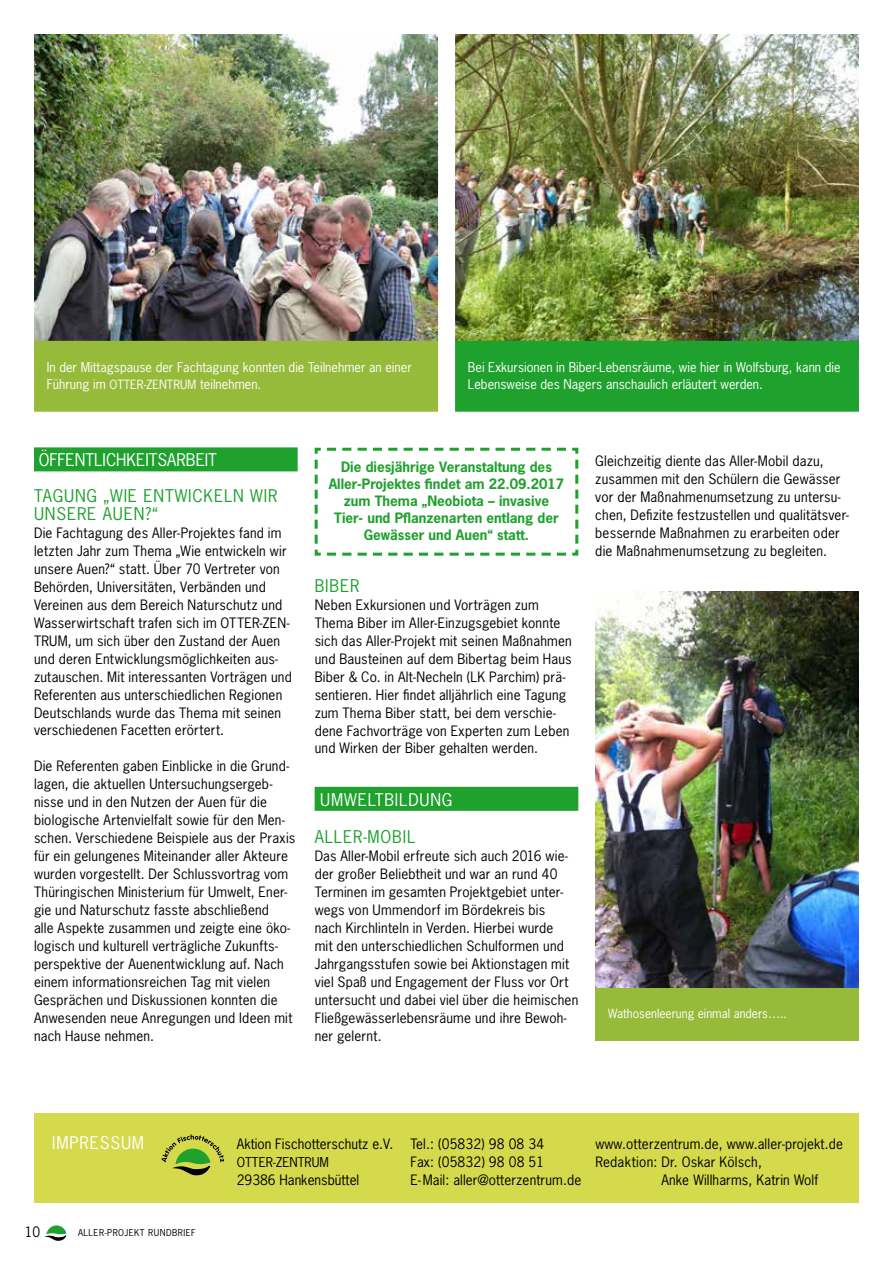
<style>
.page{position:relative;width:893px;height:1263px;background:#fff}
.page>*{position:absolute;margin:0;border:0;box-sizing:border-box;transform-origin:0 0}
.t1{font:16.5px/18px "News Gothic Std";letter-spacing:.05em;color:#1fa12e}
.t2{font:16.5px "News Gothic Std";letter-spacing:.05em;color:#fff}
.t3{font:16.5px "News Gothic Std";color:#fff}
.t4{font:13.5px/18px "News Gothic Std";letter-spacing:.015em;color:#000}
.t5{font:13.5px/18px "News Gothic";letter-spacing:.01em;color:#000}
.t6{font:700 13.5px/17px "News Gothic Std";color:#1fa12e;text-align:center}
.t7{font:12.75px/17px "News Gothic Std";color:#fff}
.t8{font:12.75px "News Gothic";color:#000}
.t9{font:12px "News Gothic Std";color:#fff}
.t10{font:9px "News Gothic Std";letter-spacing:.05em;color:#000}
.s1{font-size:12px}
</style>
<div class="page">
<svg style="left:44px;top:1225px;width:23px;height:16px"></svg>
<div style="left:34px;top:447px;width:264px;height:24px;background:#1fa12e"></div>
<div style="left:34px;top:1113px;width:825px;height:90px;background:#d5da4d"></div>
<svg style="left:162px;top:1134px;width:62px;height:41px"></svg>
<img style="left:34px;top:34px;width:404px;height:307px">
<img style="left:455px;top:34px;width:404px;height:307px">
<div style="left:446px;top:341px;width:413px;height:71px;background:#1fa12e"></div>
<div style="left:34px;top:341px;width:412px;height:71px;background:#96ba3a"></div>
<div style="left:315px;top:787px;width:263px;height:24px;background:#1fa12e"></div>
<div style="left:595px;top:987px;width:264px;height:54px;background:#96ba3a"></div>
<img style="left:595px;top:592px;width:264px;height:395px">
<svg style="left:314px;top:447px;width:265px;height:109px"></svg>
<div style="left:438px;top:28px;width:17px;height:397px;background:#fff"></div>
<p class="t7" style="left:47px;top:359px;width:366px">In der Mittagspause der Fachtagung konnten die Teilnehmer an einer<br>Führung im <span class="s1">OTTER-ZENTRUM</span> teilnehmen.</p>
<p class="t7" style="left:468px;top:359px;width:374px">Bei Exkursionen in Biber-Lebensräume, wie hier in Wolfsburg, kann die<br>Lebensweise des Nagers anschaulich erläutert werden.</p>
<p class="t3" style="left:39px;top:449px;width:180px">ÖFFENTLICHKEITSARBEIT</p>
<p class="t1" style="left:34px;top:486px;width:245px">TAGUNG „WIE ENTWICKELN WIR<br>UNSERE AUEN?“</p>
<p class="t4" style="left:34px;top:523px;width:259px">Die Fachtagung des Aller-Projektes fand im letzten Jahr zum Thema „Wie entwickeln wir unsere Auen?“ statt. Über 70 Vertreter von Behörden, Universitäten, Verbänden und Vereinen aus dem Bereich Naturschutz und Wasserwirtschaft trafen sich im OTTER-ZEN-TRUM, um sich über den Zustand der Auen und deren Entwicklungsmöglichkeiten aus&shy;zutauschen. Mit interessanten Vorträgen und Referenten aus unterschiedlichen Regionen Deutschlands wurde das Thema mit seinen verschiedenen Facetten erörtert.</p>
<p class="t4" style="left:34px;top:757px;width:263px">Die Referenten gaben Einblicke in die Grund&shy;lagen, die aktuellen Untersuchungsergeb&shy;nisse und in den Nutzen der Auen für die biologische Artenvielfalt sowie für den Men&shy;schen. Verschiedene Beispiele aus der Praxis für ein gelungenes Miteinander aller Akteure wurden vorgestellt. Der Schlussvortrag vom Thüringischen Ministerium für Umwelt, Ener&shy;gie und Naturschutz fasste abschließend<br>alle Aspekte zusammen und zeigte eine öko&shy;logisch und kulturell verträgliche Zukunfts&shy;perspektive der Auenentwicklung auf. Nach einem informationsreichen Tag mit vielen Gesprächen und Diskussionen konnten die Anwesenden neue Anregungen und Ideen mit nach Hause nehmen.</p>
<p class="t6" style="left:329px;top:458px;width:237px">Die diesjährige Veranstaltung des Aller-Projektes findet am 22.09.2017 zum Thema „Neobiota – invasive Tier- und Pflanzenarten entlang der Gewässer und Auen“ statt.</p>
<p class="t4" style="left:595px;top:451px;width:255px">Gleichzeitig diente das Aller-Mobil dazu, zusammen mit den Schülern die Gewässer vor der Maßnahmenumsetzung zu untersu&shy;chen, Defizite festzustellen und qualitätsver&shy;bessernde Maßnahmen zu erarbeiten oder die Maßnahmenumsetzung zu begleiten.</p>
<p class="t1" style="left:315px;top:576px;width:46px">BIBER</p>
<p class="t4" style="left:315px;top:595px;width:259px">Neben Exkursionen und Vorträgen zum Thema Biber im Aller-Einzugsgebiet konnte sich das Aller-Projekt mit seinen Maßnahmen und Bausteinen auf dem Bibertag beim Haus Biber &amp; Co. in Alt-Necheln (LK Parchim) prä&shy;sentieren. Hier findet alljährlich eine Tagung zum Thema Biber statt, bei dem verschie&shy;dene Fachvorträge von Experten zum Leben und Wirken der Biber gehalten werden.</p>
<p class="t2" style="left:320px;top:789px;width:134px">UMWELTBILDUNG</p>
<p class="t1" style="left:315px;top:828px;width:102px">ALLER-MOBIL</p>
<p class="t4" style="left:315px;top:847px;width:265px">Das Aller-Mobil erfreute sich auch 2016 wie&shy;der großer Beliebtheit und war an rund 40<br>Terminen im gesamten Projektgebiet unter&shy;wegs von Ummendorf im Bördekreis bis<br>nach Kirchlinteln in Verden. Hierbei wurde<br>mit den unterschiedlichen Schulformen und Jahrgangsstufen sowie bei Aktionstagen mit viel Spaß und Engagement der Fluss vor Ort untersucht und dabei viel über die heimischen Fließgewässerlebensräume und ihre Bewoh&shy;ner gelernt.</p>
<p class="t9" style="left:608px;top:1006px;width:180px">Wathosenleerung einmal anders…..</p>
<p class="t2" style="left:52px;top:1132px;width:93px">IMPRESSUM</p>
<p class="t5" style="left:410px;top:1135px;width:172px">Tel.: (05832) 98 08 34<br>Fax: (05832) 98 08 51<br>E-Mail: aller@otterzentrum.de</p>
<p class="t5" style="left:595px;top:1135px;width:249px">www.otterzentrum.de, www.aller-projekt.de<br>Redaktion: Dr. Oskar Kölsch,</p>
<p class="t5" style="left:237px;top:1135px;width:158px">Aktion Fischotterschutz e.V.</p>
<p class="t8" style="left:237px;top:1154px;width:94px">OTTER-ZENTRUM</p>
<p class="t5" style="left:237px;top:1171px;width:124px">29386 Hankensbüttel</p>
<p class="t4" style="left:661px;top:1171px;width:158px">Anke Willharms, Katrin Wolf</p>
<p class="t4" style="left:25px;top:1223px;width:17px">10</p>
<p class="t10" style="left:78px;top:1227px;width:119px">ALLER-PROJEKT RUNDBRIEF</p>
</div>
